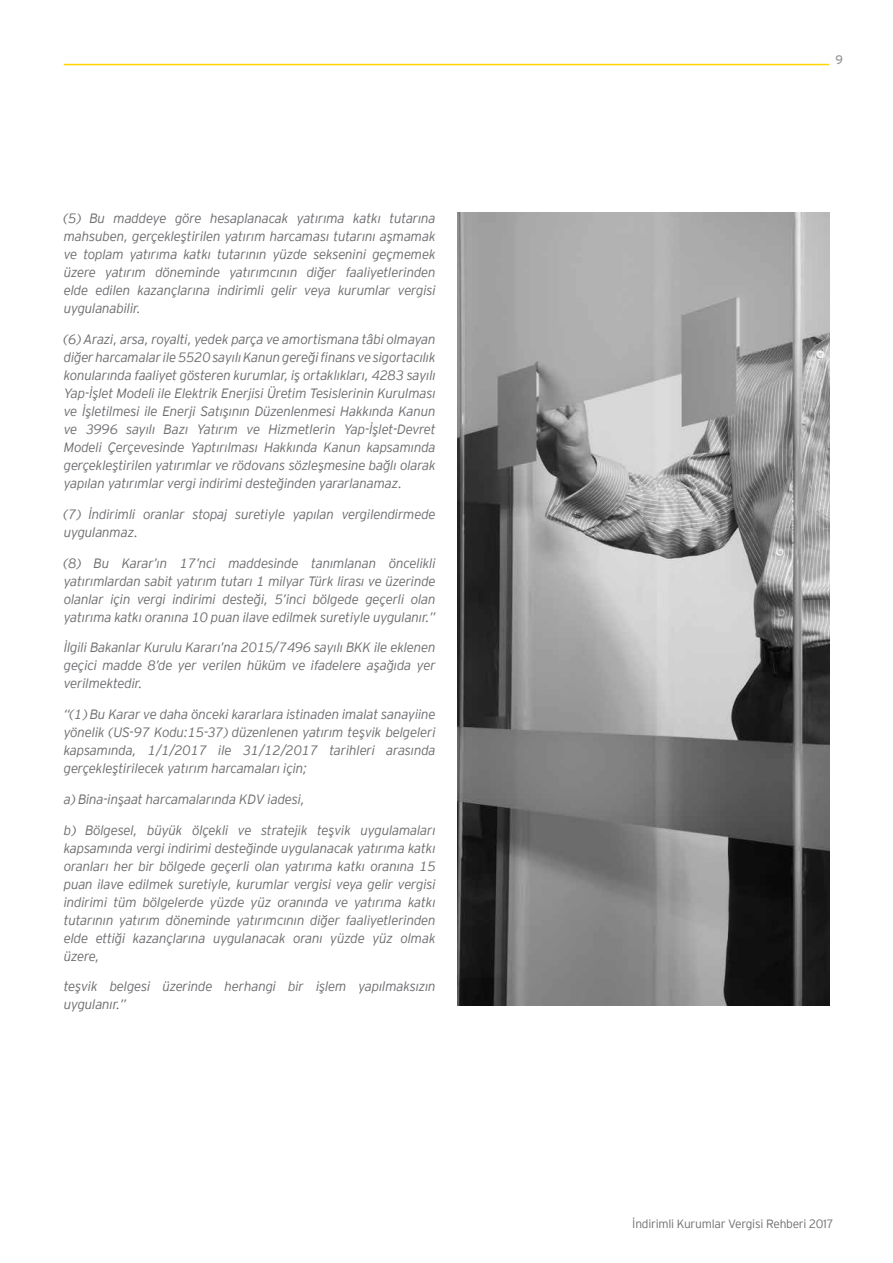
<style>
.page{position:relative;width:893px;height:1263px;background:#fff}
.page>*{position:absolute;margin:0;border:0;box-sizing:border-box;transform-origin:0 0}
.t1{font:italic 300 13.5px/18px "EY Interstate";letter-spacing:-.02em;color:#6d6e71;text-align:justify}
.t2{font:12.3px "EY Interstate";color:#939598}
.t3{font:300 12px "EY Interstate";letter-spacing:-.02em;color:#6d6e71}
</style>
<div class="page">
<hr style="left:64px;top:64px;width:765px;height:1px;background:#ffd400">
<img style="left:457px;top:213px;width:372px;height:793px">
<p class="t1" style="left:64px;top:209px;width:374px">(5) Bu maddeye göre hesaplanacak yatırıma katkı tutarına mahsuben, gerçekleştirilen yatırım harcaması tutarını aşmamak ve toplam yatırıma katkı tutarının yüzde seksenini geçmemek üzere yatırım döneminde yatırımcının diğer faaliyetlerinden elde edilen kazançlarına indirimli gelir veya kurumlar vergisi uygulanabilir.</p>
<p class="t1" style="left:64px;top:330px;width:374px">(6) Arazi, arsa, royalti, yedek parça ve amortismana tâbi olmayan diğer harcamalar ile 5520 sayılı Kanun gereği finans ve sigortacılık konularında faaliyet gösteren kurumlar, iş ortaklıkları, 4283 sayılı Yap-İşlet Modeli ile Elektrik Enerjisi Üretim Tesislerinin Kurulması ve İşletilmesi ile Enerji Satışının Düzenlenmesi Hakkında Kanun ve 3996 sayılı Bazı Yatırım ve Hizmetlerin Yap-İşlet-Devret Modeli Çerçevesinde Yaptırılması Hakkında Kanun kapsamında gerçekleştirilen yatırımlar ve rödovans sözleşmesine bağlı olarak yapılan yatırımlar vergi indirimi desteğinden yararlanamaz.</p>
<p class="t1" style="left:64px;top:504px;width:374px">(7) İndirimli oranlar stopaj suretiyle yapılan vergilendirmede uygulanmaz.</p>
<p class="t1" style="left:64px;top:553px;width:374px">(8) Bu Karar’ın 17’nci maddesinde tanımlanan öncelikli yatırımlardan sabit yatırım tutarı 1 milyar Türk lirası ve üzerinde olanlar için vergi indirimi desteği, 5’inci bölgede geçerli olan yatırıma katkı oranına 10 puan ilave edilmek suretiyle uygulanır.”</p>
<p class="t1" style="left:64px;top:638px;width:374px">İlgili Bakanlar Kurulu Kararı’na 2015/7496 sayılı BKK ile eklenen geçici madde 8’de yer verilen hüküm ve ifadelere aşağıda yer verilmektedir.</p>
<p class="t1" style="left:64px;top:705px;width:374px">“(1) Bu Karar ve daha önceki kararlara istinaden imalat sanayiine yönelik (US-97 Kodu:15-37) düzenlenen yatırım teşvik belgeleri kapsamında, 1/1/2017 ile 31/12/2017 tarihleri arasında gerçekleştirilecek yatırım harcamaları için;</p>
<p class="t1" style="left:64px;top:789px;width:243px">a) Bina-inşaat harcamalarında KDV iadesi,</p>
<p class="t1" style="left:64px;top:820px;width:374px">b) Bölgesel, büyük ölçekli ve stratejik teşvik uygulamaları kapsamında vergi indirimi desteğinde uygulanacak yatırıma katkı oranları her bir bölgede geçerli olan yatırıma katkı oranına 15 puan ilave edilmek suretiyle, kurumlar vergisi veya gelir vergisi indirimi tüm bölgelerde yüzde yüz oranında ve yatırıma katkı tutarının yatırım döneminde yatırımcının diğer faaliyetlerinden elde ettiği kazançlarına uygulanacak oranı yüzde yüz olmak üzere,</p>
<p class="t1" style="left:64px;top:977px;width:374px">teşvik belgesi üzerinde herhangi bir işlem yapılmaksızın uygulanır.”</p>
<p class="t2" style="left:836px;top:51px;width:9px">9</p>
<p class="t3" style="left:632px;top:1215px;width:203px">İndirimli Kurumlar Vergisi Rehberi 2017</p>
</div>
